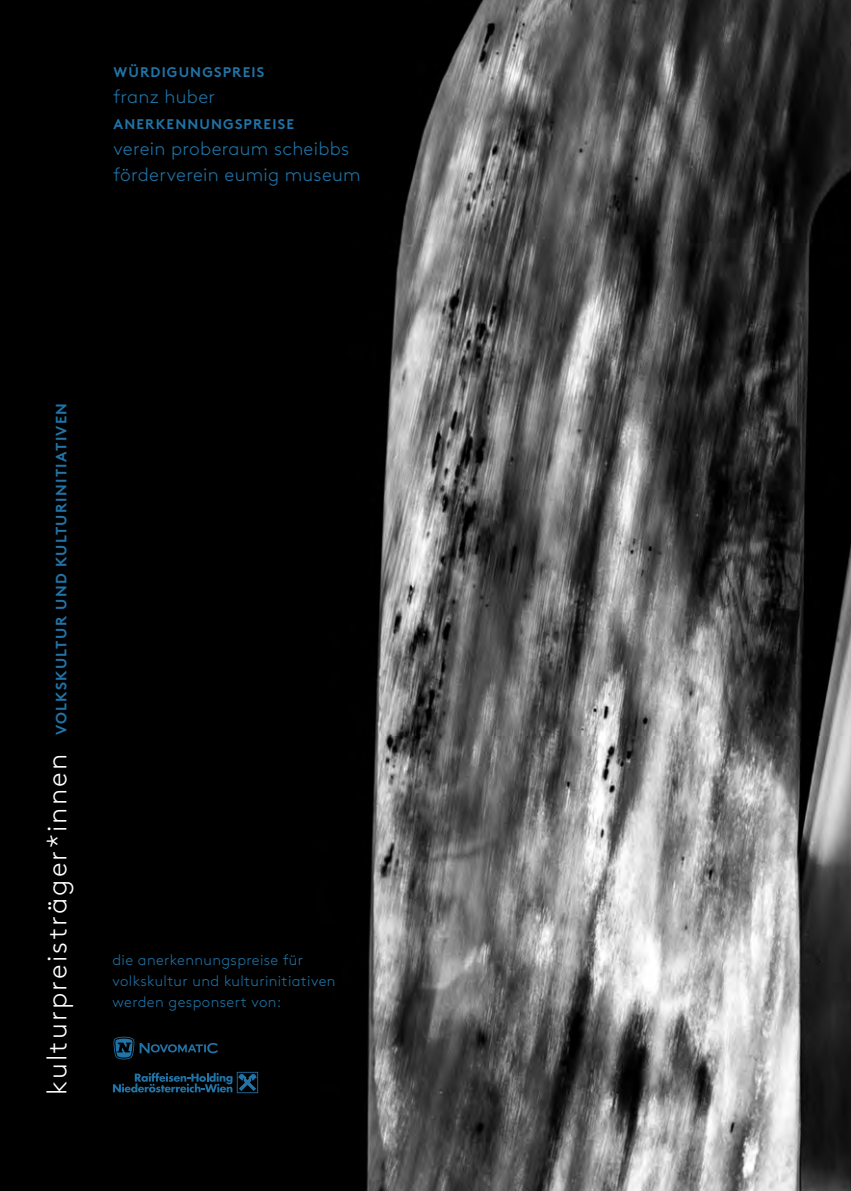
<style>
.page{position:relative;width:851px;height:1191px;background:#fff}
.page>*{position:absolute;margin:0;border:0;box-sizing:border-box;transform-origin:0 0}
.t1{font:300 19px/26px "Brown";letter-spacing:.015em;color:#2074a8}
.t2{font:300 15px/21px "Brown";letter-spacing:.025em;color:#2074a8}
.t3{font:700 15px "Brown";letter-spacing:.085em;color:#2074a8}
.t4{font:700 14px "Brown";letter-spacing:.08em;color:#2074a8}
.s1{font-weight:300;font-size:28px;color:#fff}
</style>
<div class="page">
<img style="left:0;top:0;width:850px;height:1191px">
<svg style="left:113px;top:1036px;width:105px;height:23px;background:#071a26"></svg>
<svg style="left:113px;top:1071px;width:145px;height:22px;background:#0b283a"></svg>
<p class="t4" style="left:113px;top:61px;width:152px">WÜRDIGUNGSPREIS</p>
<p class="t1" style="left:113px;top:82px;width:103px">franz huber</p>
<p class="t4" style="left:113px;top:113px;width:182px">ANERKENNUNGSPREISE</p>
<p class="t1" style="left:113px;top:134px;width:249px">verein proberaum scheibbs förderverein eumig museum</p>
<p class="t3" style="left:49px;top:1095px;width:693px;rotate:-90deg"><span class="s1">kulturpreisträger*innen</span> VOLKSKULTUR UND KULTURINITIATIVEN</p>
<p class="t2" style="left:112px;top:948px;width:224px">die anerkennungspreise für volkskultur und kulturinitiativen werden gesponsert von:</p>
</div>
